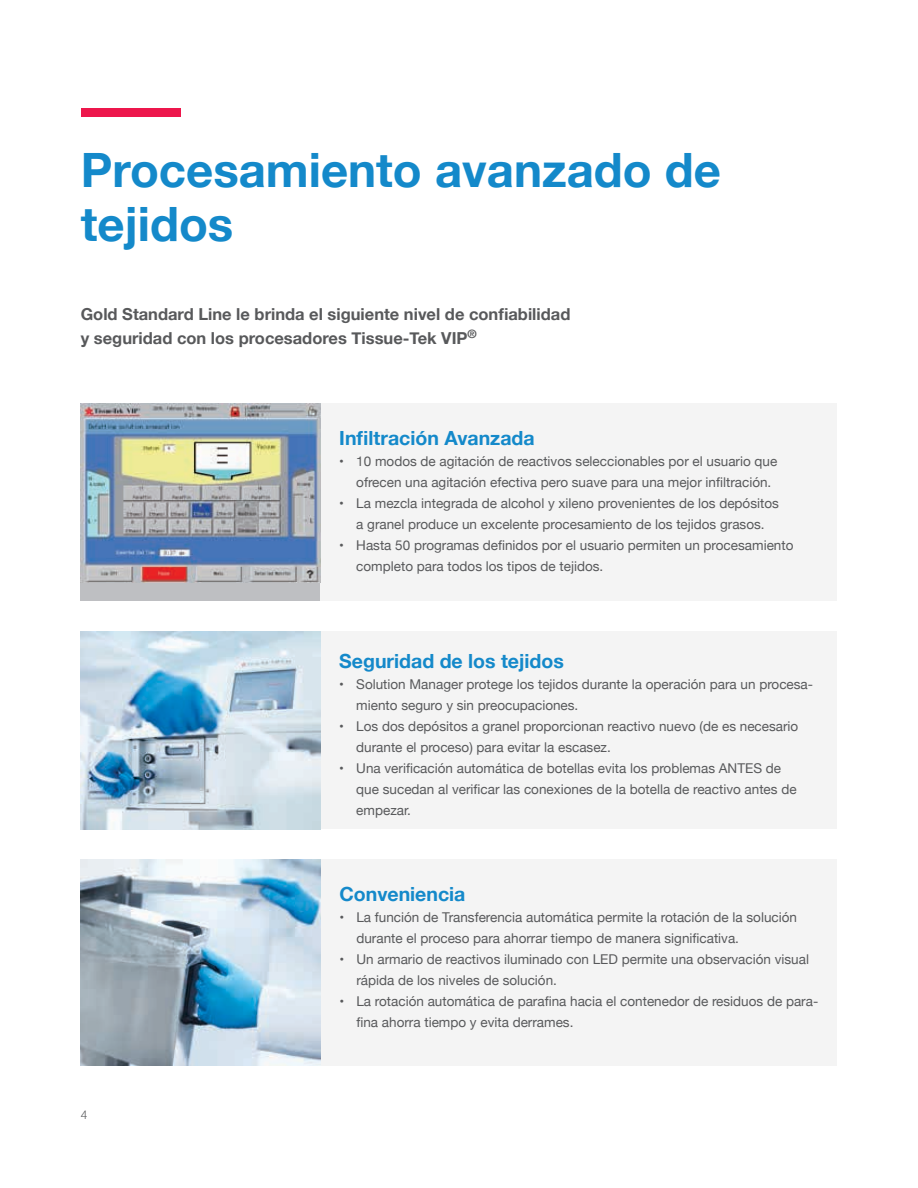
<style>
.page{position:relative;width:918px;height:1188px;background:#fff}
.page>*{position:absolute;margin:0;border:0;box-sizing:border-box;transform-origin:0 0}
.t1{font:700 47.4px/54.2px "Helvetica Neue";color:#1489ca}
.t2{font:700 19.5px "Helvetica Neue";color:#1489ca}
.t3{font:700 16.5px/24px "Helvetica Neue";color:#58595b}
.t4{font:13.5px/21px "Helvetica Neue";color:#58595b}
.t5{font:300 12px "Helvetica Neue";color:#58595b}
</style>
<div class="page">
<div style="left:81px;top:859px;width:756px;height:207px;background:#f4f4f4"></div>
<div style="left:81px;top:631px;width:756px;height:198px;background:#f4f4f4"></div>
<div style="left:81px;top:403px;width:756px;height:198px;background:#f4f4f4"></div>
<div style="left:81px;top:108px;width:100px;height:8px;background:#ed174c"></div>
<div style="left:81px;top:403px;width:239px;height:198px;background:#bebfc2"></div>
<img style="left:81px;top:403px;width:239px;height:180px">
<img style="left:81px;top:631px;width:239px;height:198px">
<img style="left:81px;top:859px;width:239px;height:207px">
<h1 class="t1" style="left:81px;top:144px;width:642px">Procesamiento avanzado de tejidos</h1>
<p class="t3" style="left:81px;top:302px;width:491px">Gold Standard Line le brinda el siguiente nivel de confiabilidad y seguridad con los procesadores Tissue-Tek VIP<sup>®</sup></p>
<h2 class="t2" style="left:339px;top:422px;width:197px">Infiltración Avanzada</h2>
<p class="t4" style="left:356px;top:451px;width:423px;text-indent:-17px">• 10 modos de agitación de reactivos seleccionables por el usuario que ofrecen una agitación efectiva pero suave para una mejor infiltración.</p>
<p class="t4" style="left:339px;top:493px;width:441px;text-align:center">• La mezcla integrada de alcohol y xileno provenientes de los depósitos a granel produce un excelente procesamiento de los tejidos grasos.</p>
<p class="t4" style="left:356px;top:535px;width:439px;text-indent:-17px">• Hasta 50 programas definidos por el usuario permiten un procesamiento completo para todos los tipos de tejidos.</p>
<h2 class="t2" style="left:339px;top:646px;width:226px">Seguridad de los tejidos</h2>
<p class="t4" style="left:356px;top:675px;width:458px;text-indent:-17px">• Solution Manager protege los tejidos durante la operación para un procesa&shy;miento seguro y sin preocupaciones.</p>
<p class="t4" style="left:356px;top:717px;width:444px;text-indent:-17px">• Los dos depósitos a granel proporcionan reactivo nuevo (de es necesario durante el proceso) para evitar la escasez.</p>
<p class="t4" style="left:356px;top:759px;width:442px;text-indent:-17px">• Una verificación automática de botellas evita los problemas ANTES de que sucedan al verificar las conexiones de la botella de reactivo antes de empezar.</p>
<p class="t5" style="left:81px;top:1105px;width:8px">4</p>
<h2 class="t2" style="left:339px;top:879px;width:128px">Conveniencia</h2>
<p class="t4" style="left:356px;top:908px;width:442px;text-indent:-17px">• La función de Transferencia automática permite la rotación de la solución durante el proceso para ahorrar tiempo de manera significativa.</p>
<p class="t4" style="left:356px;top:950px;width:454px;text-indent:-17px">• Un armario de reactivos iluminado con LED permite una observación visual rápida de los niveles de solución.</p>
<p class="t4" style="left:356px;top:992px;width:463px;text-indent:-17px">• La rotación automática de parafina hacia el contenedor de residuos de para&shy;fina ahorra tiempo y evita derrames.</p>
</div>
